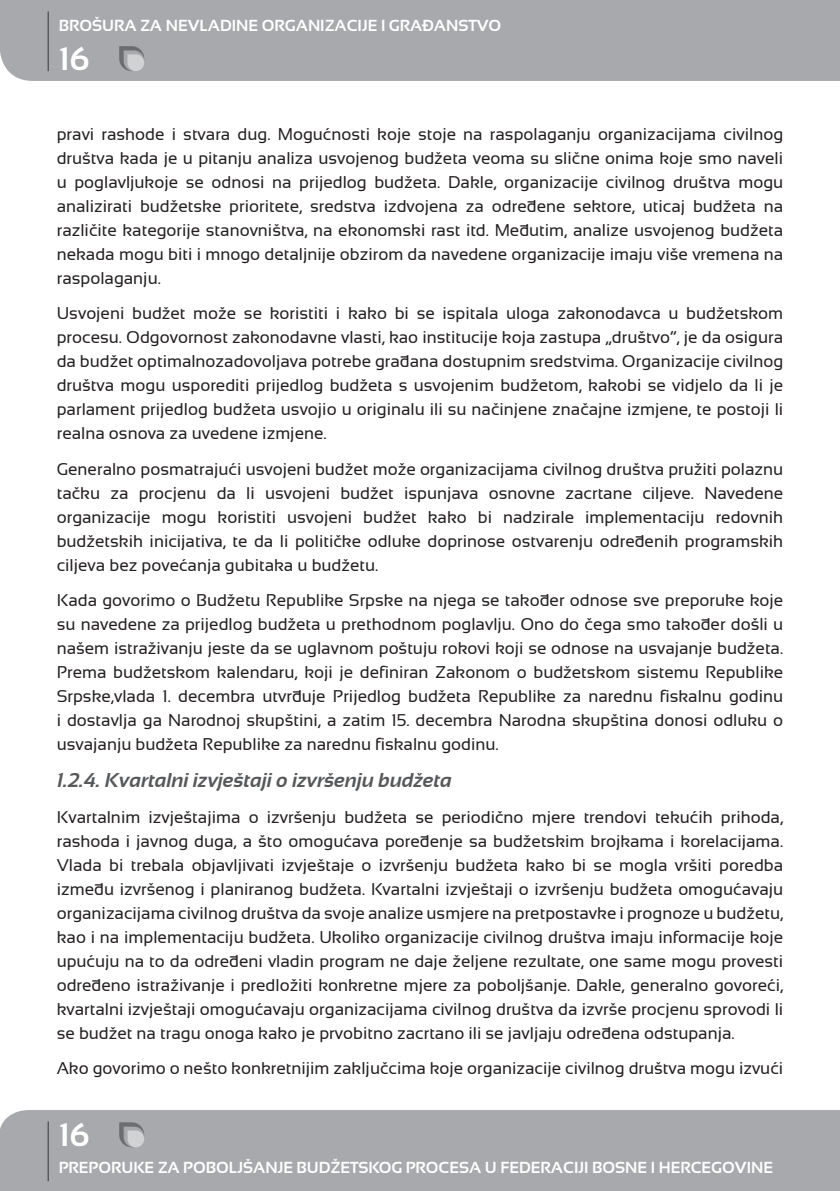
<style>
.page{position:relative;width:840px;height:1191px;background:#fff}
.page>*{position:absolute;margin:0;border:0;box-sizing:border-box;transform-origin:0 0}
.t1{font:700 32.4px "Sansation";color:#fff}
.t2{font:italic 700 20px "Sansation";color:#57585a}
.t3{font:17px/24px "Sansation";color:#231f20;text-align:justify}
.t4{font:700 16px "Sansation";color:#fff}
</style>
<div class="page">
<div style="left:0;top:1110px;width:839px;height:81px;background:#a8a9ad"></div>
<div style="left:0;top:0;width:839px;height:81px;background:#a8a9ad"></div>
<hr style="left:47px;top:11px;width:2px;height:60px;background:#57585a">
<hr style="left:47px;top:1121px;width:2px;height:60px;background:#57585a">
<svg style="left:119px;top:46px;width:25px;height:25px"></svg>
<svg style="left:119px;top:1122px;width:25px;height:25px"></svg>
<p class="t4" style="left:59px;top:16px;width:444px">BROŠURA ZA NEVLADINE ORGANIZACIJE I GRAĐANSTVO</p>
<h1 class="t1" style="left:59px;top:40px;width:32px">16</h1>
<p class="t3" style="left:57px;top:122px;width:727px">pravi rashode i stvara dug. Mogućnosti koje stoje na raspolaganju organizacijama civilnog društva kada je u pitanju analiza usvojenog budžeta veoma su slične onima koje smo naveli u poglavljukoje se odnosi na prijedlog budžeta. Dakle, organizacije civilnog društva mogu analizirati budžetske prioritete, sredstva izdvojena za određene sektore, uticaj budžeta na različite kategorije stanovništva, na ekonomski rast itd. Međutim, analize usvojenog budžeta nekada mogu biti i mnogo detaljnije obzirom da navedene organizacije imaju više vremena na raspolaganju.</p>
<p class="t3" style="left:57px;top:301px;width:727px">Usvojeni budžet može se koristiti i kako bi se ispitala uloga zakonodavca u budžetskom procesu. Odgovornost zakonodavne vlasti, kao institucije koja zastupa „društvo“, je da osigura da budžet optimalnozadovoljava potrebe građana dostupnim sredstvima. Organizacije civilnog društva mogu usporediti prijedlog budžeta s usvojenim budžetom, kakobi se vidjelo da li je parlament prijedlog budžeta usvojio u originalu ili su načinjene značajne izmjene, te postoji li realna osnova za uvedene izmjene.</p>
<p class="t3" style="left:57px;top:457px;width:727px">Generalno posmatrajući usvojeni budžet može organizacijama civilnog društva pružiti polaznu tačku za procjenu da li usvojeni budžet ispunjava osnovne zacrtane ciljeve. Navedene organizacije mogu koristiti usvojeni budžet kako bi nadzirale implementaciju redovnih budžetskih inicijativa, te da li političke odluke doprinose ostvarenju određenih programskih ciljeva bez povećanja gubitaka u budžetu.</p>
<p class="t3" style="left:57px;top:588px;width:727px">Kada govorimo o Budžetu Republike Srpske na njega se također odnose sve preporuke koje su navedene za prijedlog budžeta u prethodnom poglavlju. Ono do čega smo također došli u našem istraživanju jeste da se uglavnom poštuju rokovi koji se odnose na usvajanje budžeta.<br>Prema budžetskom kalendaru, koji je definiran Zakonom o budžetskom sistemu Republike Srpske,vlada 1. decembra utvrđuje Prijedlog budžeta Republike za narednu fiskalnu godinu i dostavlja ga Narodnoj skupštini, a zatim 15. decembra Narodna skupština donosi odluku o usvajanju budžeta Republike za narednu fiskalnu godinu.</p>
<p class="t2" style="left:57px;top:769px;width:396px">1.2.4. Kvartalni izvještaji o izvršenju budžeta</p>
<p class="t3" style="left:57px;top:804px;width:727px">Kvartalnim izvještajima o izvršenju budžeta se periodično mjere trendovi tekućih prihoda, rashoda i javnog duga, a što omogućava poređenje sa budžetskim brojkama i korelacijama.<br>Vlada bi trebala objavljivati izvještaje o izvršenju budžeta kako bi se mogla vršiti poredba između izvršenog i planiranog budžeta. Kvartalni izvještaji o izvršenju budžeta omogućavaju organizacijama civilnog društva da svoje analize usmjere na pretpostavke i prognoze u budžetu, kao i na implementaciju budžeta. Ukoliko organizacije civilnog društva imaju informacije koje upućuju na to da određeni vladin program ne daje željene rezultate, one same mogu provesti određeno istraživanje i predložiti konkretne mjere za poboljšanje. Dakle, generalno govoreći, kvartalni izvještaji omogućavaju organizacijama civilnog društva da izvrše procjenu sprovodi li se budžet na tragu onoga kako je prvobitno zacrtano ili se javljaju određena odstupanja.</p>
<p class="t3" style="left:57px;top:1056px;width:727px">Ako govorimo o nešto konkretnijim zaključcima koje organizacije civilnog društva mogu izvući</p>
<h1 class="t1" style="left:59px;top:1116px;width:32px">16</h1>
<p class="t4" style="left:59px;top:1158px;width:715px">PREPORUKE ZA POBOLJŠANJE BUDŽETSKOG PROCESA U FEDERACIJI BOSNE I HERCEGOVINE</p>
</div>
